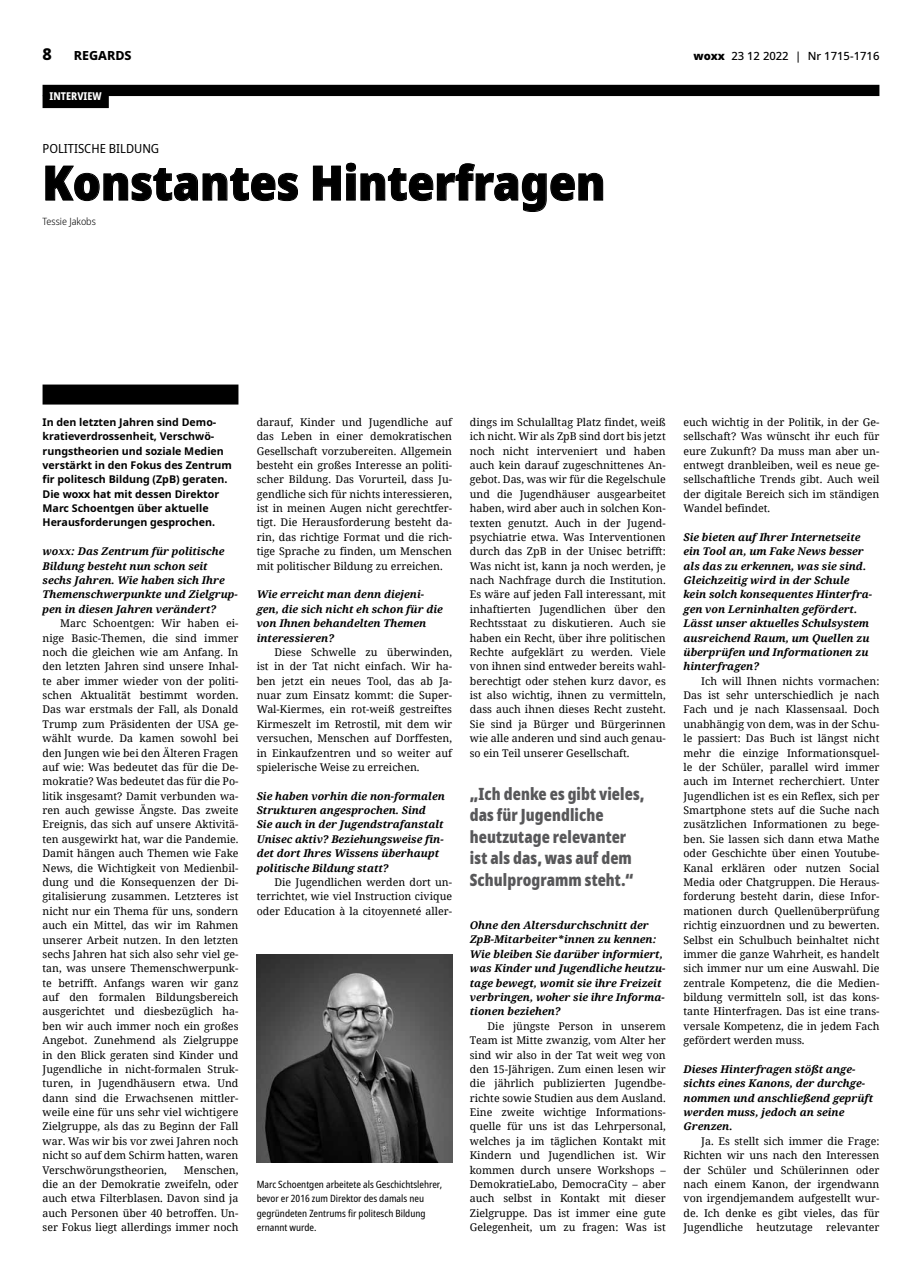
<style>
.page{position:relative;width:922px;height:1276px;background:#fff}
.page>*{position:absolute;margin:0;border:0;box-sizing:border-box;transform-origin:0 0}
.t1{font:900 semi-condensed 47.5px "Noto Sans";color:#000}
.t2{font:900 extra-condensed 16.88px/21.6px "Noto Sans";letter-spacing:.005em;color:#58585a}
.t3{font:800 16.25px "Noto Sans";color:#000}
.t4{font:semi-condensed 12.5px "Noto Sans";color:#000}
.t5{font:800 12.5px "Noto Sans";color:#000}
.t6{font:500 11.25px "Noto Sans";color:#000}
.t7{font:800 condensed 10.75px "Noto Sans";color:#fff}
.t8{font:10.62px/14.4px "Noto Serif";color:#000;text-align:justify}
.t9{font:italic 700 10.62px/14.4px "Noto Serif";color:#000}
.t10{font:700 10.62px/14.4px "Noto Sans";color:#000}
.t11{font:condensed 10px/14.4px "Noto Sans";color:#000}
.t12{font:300 semi-condensed 10px "Noto Sans";color:#000}
.s1{font-weight:900}
</style>
<div class="page">
<svg style="left:45px;top:166px;width:253px;height:35px"></svg>
<svg style="left:313px;top:163px;width:290px;height:49px"></svg>
<div style="left:43px;top:85px;width:836px;height:11px;background:#000"></div>
<div style="left:43px;top:96px;width:66px;height:12px;background:#000"></div>
<div style="left:43px;top:384px;width:195px;height:20px;background:#000"></div>
<img style="left:256px;top:954px;width:196px;height:208px">
<h3 class="t3" style="left:43px;top:42px;width:11px">8</h3>
<p class="t5" style="left:74px;top:47px;width:59px">REGARDS</p>
<p class="t6" style="left:693px;top:48px;width:187px"><span class="s1">woxx</span> 23 12 2022 | Nr 1715-1716</p>
<p class="t7" style="left:50px;top:88px;width:54px">INTERVIEW</p>
<p class="t4" style="left:43px;top:139px;width:118px">POLITISCHE BILDUNG</p>
<h1 class="t1" style="left:43px;top:147px;width:564px">Konstantes Hinterfragen</h1>
<p class="t12" style="left:43px;top:214px;width:55px">Tessie Jakobs</p>
<p class="t10" style="left:43px;top:415px;width:191px">In den letzten Jahren sind Demo&shy;kratieverdrossenheit, Verschwö&shy;rungstheorien und soziale Medien verstärkt in den Fokus des Zentrum fir politesch Bildung (ZpB) geraten.<br>Die woxx hat mit dessen Direktor Marc Schoentgen über aktuelle Herausforderungen gesprochen.</p>
<p class="t9" style="left:43px;top:544px;width:197px">woxx: Das Zentrum für politische<br>Bildung besteht nun schon seit sechs Jahren. Wie haben sich Ihre<br>Themenschwerpunkte und Zielgrup&shy;pen in diesen Jahren verändert?</p>
<p class="t8" style="left:43px;top:616px;width:197px;text-indent:18px">Marc Schoentgen: Wir haben ei&shy;nige Basic-Themen, die sind immer noch die gleichen wie am Anfang. In den letzten Jahren sind unsere Inhal&shy;te aber immer wieder von der politi&shy;schen Aktualität bestimmt worden.<br>Das war erstmals der Fall, als Donald Trump zum Präsidenten der USA ge&shy;wählt wurde. Da kamen sowohl bei den Jungen wie bei den Älteren Fragen auf wie: Was bedeutet das für die De&shy;mokratie? Was bedeutet das für die Po&shy;litik insgesamt? Damit verbunden wa&shy;ren auch gewisse Ängste. Das zweite Ereignis, das sich auf unsere Aktivitä&shy;ten ausgewirkt hat, war die Pandemie.<br>Damit hängen auch Themen wie Fake News, die Wichtigkeit von Medienbil&shy;dung und die Konsequenzen der Di&shy;gitalisierung zusammen. Letzteres ist nicht nur ein Thema für uns, sondern auch ein Mittel, das wir im Rahmen unserer Arbeit nutzen. In den letzten sechs Jahren hat sich also sehr viel ge&shy;tan, was unsere Themenschwerpunk&shy;te betrifft. Anfangs waren wir ganz auf den formalen Bildungsbereich ausgerichtet und diesbezüglich ha&shy;ben wir auch immer noch ein großes Angebot. Zunehmend als Zielgruppe in den Blick geraten sind Kinder und Jugendliche in nicht-formalen Struk&shy;turen, in Jugendhäusern etwa. Und dann sind die Erwachsenen mittler&shy;weile eine für uns sehr viel wichtigere Zielgruppe, als das zu Beginn der Fall war. Was wir bis vor zwei Jahren noch nicht so auf dem Schirm hatten, waren Verschwörungstheorien,</p>
<p class="t8" style="left:43px;top:1162px;width:197px;text-indent:141px">Menschen, die an der Demokratie zweifeln, oder auch etwa Filterblasen. Davon sind ja auch Personen über 40 betroffen. Un&shy;ser Fokus liegt allerdings immer noch</p>
<p class="t8" style="left:257px;top:414px;width:197px">darauf, Kinder und Jugendliche auf das Leben in einer demokratischen Gesellschaft vorzubereiten. Allgemein besteht ein großes Interesse an politi&shy;scher Bildung. Das Vorurteil, dass Ju&shy;gendliche sich für nichts interessieren, ist in meinen Augen nicht gerechtfer&shy;tigt. Die Herausforderung besteht da&shy;rin, das richtige Format und die rich&shy;tige Sprache zu finden, um Menschen mit politischer Bildung zu erreichen.</p>
<p class="t9" style="left:257px;top:587px;width:187px">Wie erreicht man denn diejeni&shy;gen, die sich nicht eh schon für die von Ihnen behandelten Themen interessieren?</p>
<p class="t8" style="left:257px;top:644px;width:197px;text-indent:18px">Diese Schwelle zu überwinden, ist in der Tat nicht einfach. Wir ha&shy;ben jetzt ein neues Tool, das ab Ja&shy;nuar zum Einsatz kommt: die Super-Wal-Kiermes, ein rot-weiß gestreiftes Kirmeszelt im Retrostil, mit dem wir versuchen, Menschen auf Dorffesten, in Einkaufzentren und so weiter auf spielerische Weise zu erreichen.</p>
<p class="t9" style="left:257px;top:788px;width:190px">Sie haben vorhin die non-formalen Strukturen angesprochen. Sind<br>Sie auch in der Jugendstrafanstalt Unisec aktiv? Beziehungsweise fin&shy;det dort Ihres Wissens überhaupt politische Bildung statt?</p>
<p class="t8" style="left:257px;top:874px;width:197px;text-indent:18px">Die Jugendlichen werden dort un&shy;terrichtet, wie viel Instruction civique oder Education à la citoyenneté aller-</p>
<p class="t11" style="left:257px;top:1177px;width:187px">Marc Schoentgen arbeitete als Geschichtslehrer, bevor er 2016 zum Direktor des damals neu gegründeten Zentrums fir politesch Bildung ernannt wurde.</p>
<p class="t8" style="left:469px;top:414px;width:197px">dings im Schulalltag Platz findet, weiß ich nicht. Wir als ZpB sind dort bis jetzt noch nicht interveniert und haben auch kein darauf zugeschnittenes An&shy;gebot. Das, was wir für die Regelschule und die Jugendhäuser ausgearbeitet haben, wird aber auch in solchen Kon&shy;texten genutzt. Auch in der Jugend&shy;psychiatrie etwa. Was Interventionen durch das ZpB in der Unisec betrifft:<br>Was nicht ist, kann ja noch werden, je nach Nachfrage durch die Institution.<br>Es wäre auf jeden Fall interessant, mit inhaftierten Jugendlichen über den Rechtsstaat zu diskutieren. Auch sie haben ein Recht, über ihre politischen Rechte aufgeklärt zu werden. Viele von ihnen sind entweder bereits wahl&shy;berechtigt oder stehen kurz davor, es ist also wichtig, ihnen zu vermitteln, dass auch ihnen dieses Recht zusteht.<br>Sie sind ja Bürger und Bürgerinnen wie alle anderen und sind auch genau&shy;so ein Teil unserer Gesellschaft.</p>
<h2 class="t2" style="left:469px;top:782px;width:176px">„Ich denke es gibt vieles, das für Jugendliche heutzutage relevanter ist als das, was auf dem<br>Schulprogramm steht.“</h2>
<p class="t9" style="left:469px;top:917px;width:197px">Ohne den Altersdurchschnitt der ZpB-Mitarbeiter*innen zu kennen:<br>Wie bleiben Sie darüber informiert, was Kinder und Jugendliche heutzu&shy;tage bewegt, womit sie ihre Freizeit verbringen, woher sie ihre Informa&shy;tionen beziehen?</p>
<p class="t8" style="left:469px;top:1018px;width:197px;text-indent:18px">Die jüngste Person in unserem Team ist Mitte zwanzig, vom Alter her sind wir also in der Tat weit weg von den 15-Jährigen. Zum einen lesen wir die jährlich publizierten Jugendbe&shy;richte sowie Studien aus dem Ausland.<br>Eine zweite wichtige Informations&shy;quelle für uns ist das Lehrpersonal, welches ja im täglichen Kontakt mit Kindern und Jugendlichen ist. Wir kommen durch unsere Workshops – DemokratieLabo, DemocraCity – aber auch selbst in Kontakt mit dieser Zielgruppe. Das ist immer eine gute Gelegenheit, um zu fragen: Was ist</p>
<p class="t8" style="left:683px;top:414px;width:197px">euch wichtig in der Politik, in der Ge&shy;sellschaft? Was wünscht ihr euch für eure Zukunft? Da muss man aber un&shy;entwegt dranbleiben, weil es neue ge&shy;sellschaftliche Trends gibt. Auch weil der digitale Bereich sich im ständigen Wandel befindet.</p>
<p class="t9" style="left:683px;top:529px;width:190px">Sie bieten auf Ihrer Internetseite ein Tool an, um Fake News besser als das zu erkennen, was sie sind.<br>Gleichzeitig wird in der Schule kein solch konsequentes Hinterfra&shy;gen von Lerninhalten gefördert.<br>Lässt unser aktuelles Schulsystem ausreichend Raum, um Quellen zu überprüfen und Informationen zu hinterfragen?</p>
<p class="t8" style="left:683px;top:673px;width:197px;text-indent:18px">Ich will Ihnen nichts vormachen:<br>Das ist sehr unterschiedlich je nach Fach und je nach Klassensaal. Doch unabhängig von dem, was in der Schu&shy;le passiert: Das Buch ist längst nicht mehr die einzige Informationsquel&shy;le der Schüler, parallel wird immer auch im Internet recherchiert. Unter Jugendlichen ist es ein Reflex, sich per Smartphone stets auf die Suche nach zusätzlichen Informationen zu bege&shy;ben. Sie lassen sich dann etwa Mathe oder Geschichte über einen Youtube-Kanal erklären oder nutzen Social Media oder Chatgruppen. Die Heraus&shy;forderung besteht darin, diese Infor&shy;mationen durch Quellenüberprüfung richtig einzuordnen und zu bewerten.<br>Selbst ein Schulbuch beinhaltet nicht immer die ganze Wahrheit, es handelt sich immer nur um eine Auswahl. Die zentrale Kompetenz, die die Medien&shy;bildung vermitteln soll, ist das kons&shy;tante Hinterfragen. Das ist eine trans&shy;versale Kompetenz, die in jedem Fach gefördert werden muss.</p>
<p class="t9" style="left:683px;top:1061px;width:191px">Dieses Hinterfragen stößt ange&shy;sichts eines Kanons, der durchge&shy;nommen und anschließend geprüft werden muss, jedoch an seine<br>Grenzen.</p>
<p class="t8" style="left:683px;top:1133px;width:197px;text-indent:18px">Ja. Es stellt sich immer die Frage:<br>Richten wir uns nach den Interessen der Schüler und Schülerinnen oder nach einem Kanon, der irgendwann von irgendjemandem aufgestellt wur&shy;de. Ich denke es gibt vieles, das für Jugendliche</p>
<p class="t8" style="left:756px;top:1219px;width:58px">heutzutage</p>
<p class="t8" style="left:826px;top:1219px;width:55px">relevanter</p>
</div>
